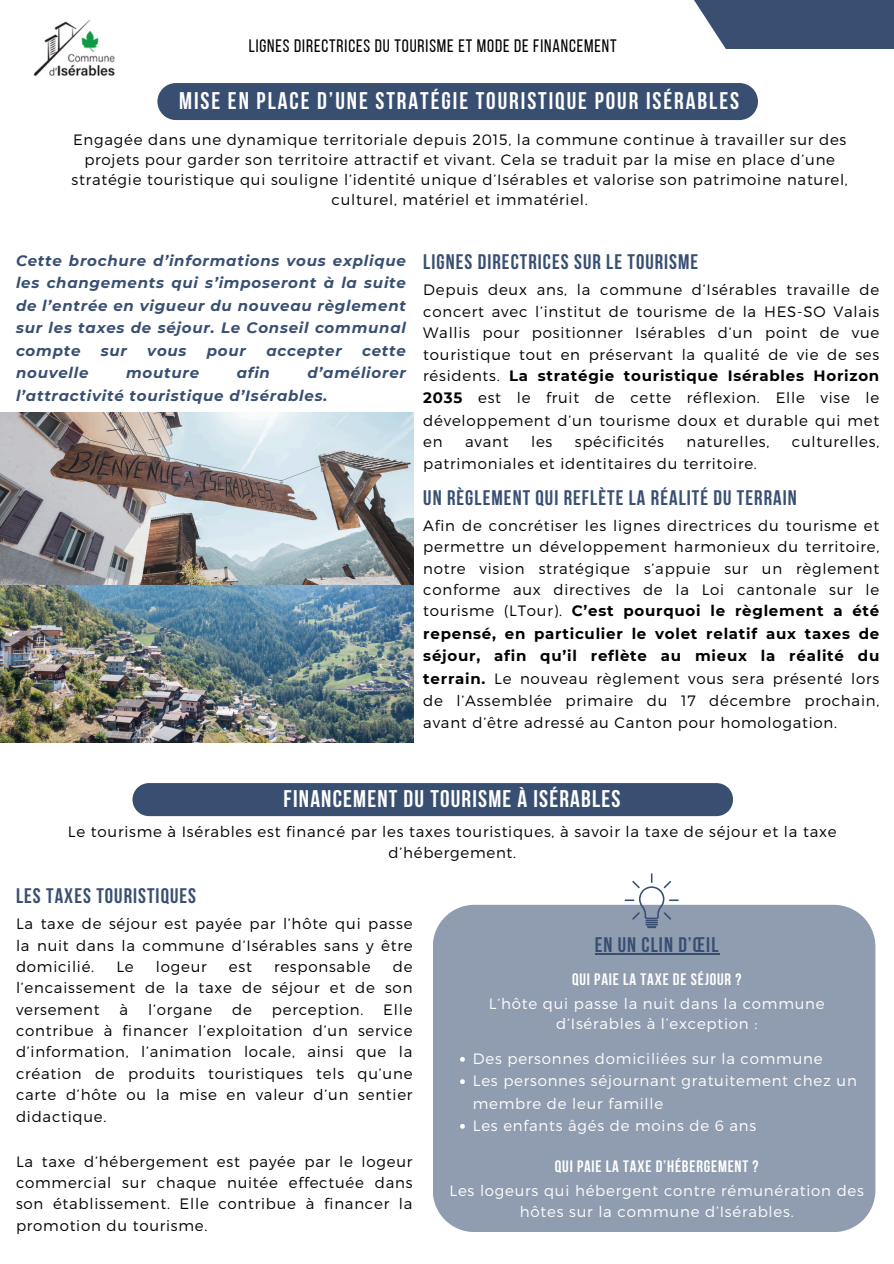
<style>
.page{position:relative;width:894px;height:1264px;background:#fff}
.page>*{position:absolute;margin:0;border:0;box-sizing:border-box;transform-origin:0 0}
.t1{font:700 24px "Bebas Neue";letter-spacing:.08em;color:#fff}
.t2{font:700 24px "Bebas Neue";letter-spacing:.05em;color:#fff}
.t3{font:700 21px "Bebas Neue";letter-spacing:.05em;color:#384f72}
.t4{font:18px "Bebas Neue";letter-spacing:.05em;color:#000}
.t5{font:700 16.5px "Bebas Neue";letter-spacing:.05em;color:#fff}
.t6{font:300 15px/21.3px "Montserrat";letter-spacing:.05em;color:#000;text-align:justify}
.t7{font:300 15px/20.5px "Montserrat";letter-spacing:.05em;color:#fff;text-align:center}
.t8{font:italic 700 15px/22.5px "Montserrat";letter-spacing:.05em;color:#384f72;text-align:justify}
.s1{font-weight:700}
</style>
<div class="page">
<div style="left:877px;top:0;width:16px;height:49px;background:#384f72"></div>
<svg style="left:694px;top:0;width:183px;height:49px;background:#495e7e"></svg>
<div style="left:132px;top:783px;width:600px;height:33px;background:#384f72"></div>
<div style="left:157px;top:83px;width:600px;height:37px;background:#384f72;border-radius:19px"></div>
<div style="left:433px;top:904px;width:442px;height:328px;background:#909cb0"></div>
<img style="left:0;top:584px;width:413px;height:158px">
<img style="left:0;top:412px;width:413px;height:172px">
<svg style="left:624px;top:873px;width:54px;height:55px"></svg>
<hr style="left:594px;top:953px;width:125px;height:1px;background:#384f72">
<svg style="left:460px;top:1056px;width:4px;height:5px"></svg>
<svg style="left:460px;top:1079px;width:4px;height:5px"></svg>
<svg style="left:460px;top:1123px;width:4px;height:5px"></svg>
<img style="left:33px;top:20px;width:82px;height:56px">
<p class="t4" style="left:249px;top:38px;width:369px">LIGNES DIRECTRICES DU TOURISME ET MODE DE FINANCEMENT</p>
<p class="t1" style="left:179px;top:91px;width:561px">MISE EN PLACE D’UNE STRATÉGIE TOURISTIQUE POUR ISÉRABLES</p>
<h5 class="t6" style="left:71px;top:128px;width:777px;line-height:20.2px;text-align:center">Engagée dans une dynamique territoriale depuis 2015, la commune continue à travailler sur des projets pour garder son territoire attractif et vivant. Cela se traduit par la mise en place d’une stratégie touristique qui souligne l’identité unique d’Isérables et valorise son patrimoine naturel, culturel, matériel et immatériel.</h5>
<p class="t8" style="left:16px;top:249px;width:391px">Cette brochure d’informations vous explique les changements qui s’imposeront à la suite de l’entrée en vigueur du nouveau règlement sur les taxes de séjour. Le Conseil communal compte</p>
<p class="t8" style="left:101px;top:339px;width:28px">sur</p>
<p class="t8" style="left:147px;top:339px;width:41px">vous</p>
<p class="t8" style="left:207px;top:339px;width:41px">pour</p>
<p class="t8" style="left:266px;top:339px;width:77px">accepter</p>
<p class="t8" style="left:362px;top:339px;width:45px">cette</p>
<p class="t8" style="left:16px;top:362px;width:74px">nouvelle</p>
<p class="t8" style="left:126px;top:362px;width:75px">mouture</p>
<p class="t8" style="left:236px;top:362px;width:35px">afin</p>
<p class="t8" style="left:16px;top:362px;width:391px;text-indent:291px">d’améliorer l’attractivité touristique d’Isérables.</p>
<h2 class="t3" style="left:423px;top:254px;width:276px">LIGNES DIRECTRICES SUR LE TOURISME</h2>
<p class="t6" style="left:423px;top:278px;width:457px;line-height:21.8px">Depuis deux ans, la commune d’Isérables travaille de concert avec l’institut de tourisme de la HES-SO Valais Wallis pour positionner Isérables d’un point de vue touristique tout en préservant la qualité de vie de ses résidents. <span class="s1">La stratégie touristique Isérables Horizon 2035</span> est le fruit de cette réflexion. Elle vise le développement d’un tourisme doux et durable qui met en</p>
<p class="t6" style="left:465px;top:430px;width:45px">avant</p>
<p class="t6" style="left:531px;top:430px;width:23px">les</p>
<p class="t6" style="left:574px;top:430px;width:91px">spécificités</p>
<p class="t6" style="left:686px;top:430px;width:84px">naturelles,</p>
<p class="t6" style="left:791px;top:430px;width:89px">culturelles,</p>
<p class="t6" style="left:423px;top:452px;width:335px">patrimoniales et identitaires du territoire.</p>
<p class="t3" style="left:423px;top:489px;width:375px">UN RÈGLEMENT QUI REFLÈTE LA RÉALITÉ DU TERRAIN</p>
<p class="t6" style="left:423px;top:514px;width:457px;line-height:21.9px">Afin de concrétiser les lignes directrices du tourisme et permettre un développement harmonieux du territoire, notre vision stratégique s’appuie sur un règlement conforme aux directives de la Loi cantonale sur le tourisme (LTour). <span class="s1">C’est pourquoi le règlement a été repensé, en particulier le volet relatif aux taxes de séjour, afin qu’il reflète au mieux la réalité du terrain.</span> Le nouveau règlement vous sera présenté lors de l’Assemblée primaire du 17 décembre prochain, avant d’être adressé au Canton pour homologation.</p>
<p class="t2" style="left:283px;top:788px;width:338px">FINANCEMENT DU TOURISME À ISÉRABLES</p>
<h2 class="t6" style="left:68px;top:820px;width:770px;line-height:20.9px;text-align:center">Le tourisme à Isérables est financé par les taxes touristiques, à savoir la taxe de séjour et la taxe d’hébergement.</h2>
<h1 class="t3" style="left:16px;top:887px;width:181px">LES TAXES TOURISTIQUES</h1>
<p class="t6" style="left:16px;top:912px;width:398px">La taxe de séjour est payée par l’hôte qui passe la nuit dans la commune d’Isérables sans y être domicilié.</p>
<p class="t6" style="left:16px;top:955px;width:398px;text-indent:376px">de l’encaissement de la taxe de séjour et de son versement</p>
<p class="t6" style="left:116px;top:955px;width:19px">Le</p>
<p class="t6" style="left:156px;top:955px;width:52px">logeur</p>
<p class="t6" style="left:229px;top:955px;width:24px">est</p>
<p class="t6" style="left:274px;top:955px;width:98px">responsable</p>
<p class="t6" style="left:120px;top:997px;width:10px">à</p>
<p class="t6" style="left:148px;top:997px;width:66px">l’organe</p>
<p class="t6" style="left:232px;top:997px;width:21px">de</p>
<p class="t6" style="left:272px;top:997px;width:93px">perception.</p>
<p class="t6" style="left:16px;top:997px;width:398px;text-indent:367px">Elle contribue à financer l’exploitation d’un service d’information, l’animation locale, ainsi que la création de produits touristiques tels qu’une carte d’hôte ou la mise en valeur d’un sentier didactique.</p>
<p class="t6" style="left:16px;top:1149px;width:398px">La taxe d’hébergement est payée par le logeur commercial sur chaque nuitée effectuée dans son établissement. Elle contribue à financer la promotion du tourisme.</p>
<p class="t3" style="left:594px;top:936px;width:125px">EN UN CLIN D’ŒIL</p>
<p class="t5" style="left:572px;top:972px;width:170px">QUI PAIE LA TAXE DE SÉJOUR ?</p>
<p class="t7" style="left:489px;top:992px;width:337px">L’hôte qui passe la nuit dans la commune d’Isérables à l’exception :</p>
<p class="t7" style="left:472px;top:1047px;width:351px">Des personnes domiciliées sur la commune</p>
<h3 class="t7" style="left:472px;top:1068px;width:385px;line-height:22.4px;text-align:left">Les personnes séjournant gratuitement chez un membre de leur famille</h3>
<p class="t7" style="left:472px;top:1114px;width:285px">Les enfants âgés de moins de 6 ans</p>
<p class="t5" style="left:554px;top:1159px;width:205px">QUI PAIE LA TAXE D’HÉBERGEMENT ?</p>
<p class="t7" style="left:449px;top:1179px;width:416px">Les logeurs qui hébergent contre rémunération des hôtes sur la commune d’Isérables.</p>
</div>
